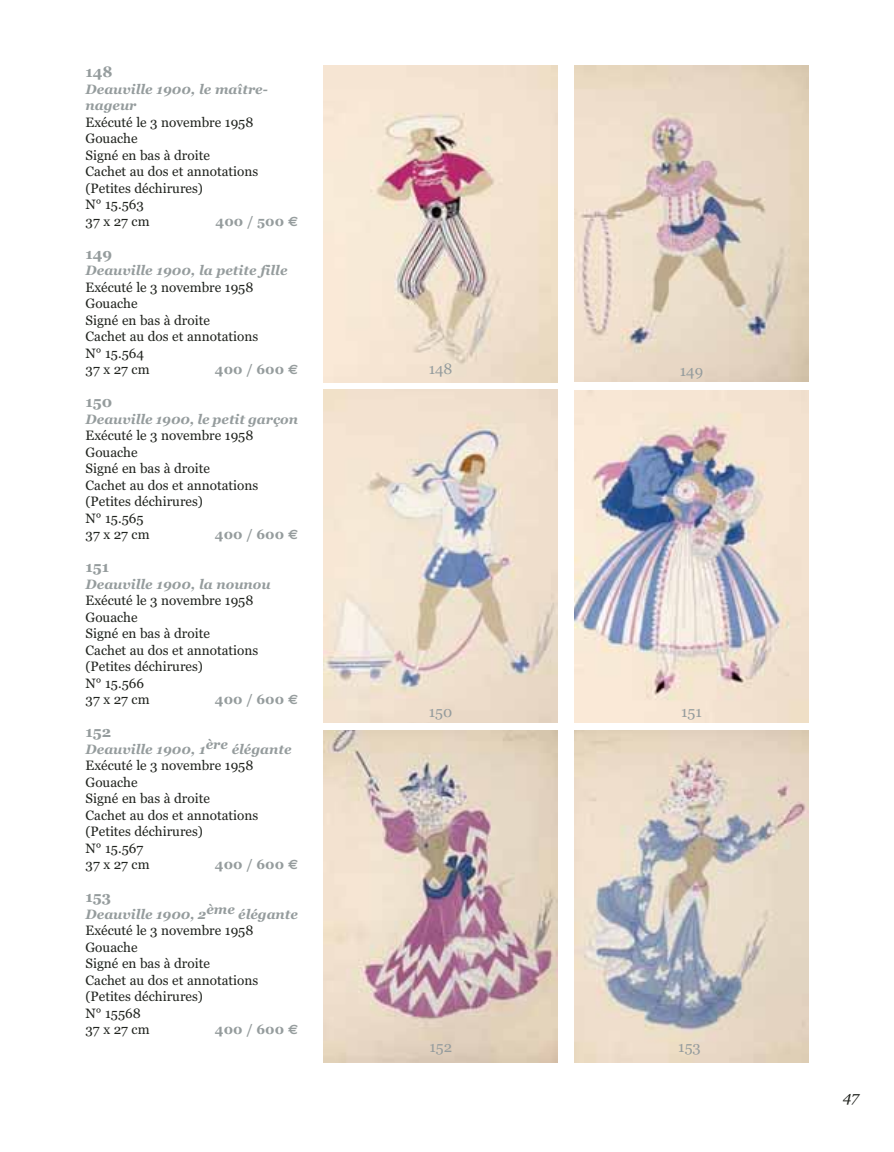
<style>
.page{position:relative;width:894px;height:1152px;background:#fff}
.page>*{position:absolute;margin:0;border:0;box-sizing:border-box;transform-origin:0 0}
.t1{font:700 15px "Georgia";color:#959c9d}
.t2{font:15px "Georgia";color:#959c9d}
.t3{font:italic 15px "Georgia";color:#20231e}
.t4{font:13.5px/16.5px "Georgia";color:#20231e}
.t5{font:italic 700 13.5px/16.5px "Georgia";color:#959c9d}
.t6{font:700 13.5px "Georgia";color:#959c9d}
.s1{font-family:"Euro Sans"}
</style>
<div class="page">
<img style="left:324px;top:66px;width:234px;height:316px">
<img style="left:324px;top:389px;width:234px;height:334px">
<img style="left:324px;top:731px;width:234px;height:331px">
<img style="left:575px;top:66px;width:233px;height:316px">
<img style="left:575px;top:390px;width:233px;height:333px">
<img style="left:575px;top:730px;width:233px;height:332px">
<p class="t1" style="left:86px;top:66px;width:29px">148</p>
<p class="t5" style="left:86px;top:82px;width:184px">Deauville 1900, le maître&shy;nageur</p>
<p class="t4" style="left:86px;top:115px;width:174px">Exécuté le 3 novembre 1958<br>Gouache<br>Signé en bas à droite<br>Cachet au dos et annotations (Petites déchirures)<br>N° 15.563<br>37 x 27 cm</p>
<p class="t6" style="left:216px;top:215px;width:84px">400 / 500 <span class="s1">€</span></p>
<p class="t1" style="left:86px;top:247px;width:28px">149</p>
<p class="t5" style="left:86px;top:263px;width:204px">Deauville 1900, la petite fille</p>
<p class="t4" style="left:86px;top:280px;width:174px">Exécuté le 3 novembre 1958<br>Gouache<br>Signé en bas à droite<br>Cachet au dos et annotations<br>N° 15.564<br>37 x 27 cm</p>
<p class="t6" style="left:215px;top:364px;width:85px">400 / 600 <span class="s1">€</span></p>
<p class="t1" style="left:86px;top:396px;width:28px">150</p>
<p class="t5" style="left:86px;top:412px;width:214px">Deauville 1900, le petit garçon</p>
<p class="t4" style="left:86px;top:428px;width:174px">Exécuté le 3 novembre 1958<br>Gouache<br>Signé en bas à droite<br>Cachet au dos et annotations (Petites déchirures)<br>N° 15.565<br>37 x 27 cm</p>
<p class="t6" style="left:215px;top:529px;width:85px">400 / 600 <span class="s1">€</span></p>
<p class="t1" style="left:86px;top:561px;width:25px">151</p>
<p class="t5" style="left:86px;top:577px;width:187px">Deauville 1900, la nounou</p>
<p class="t4" style="left:86px;top:593px;width:174px">Exécuté le 3 novembre 1958<br>Gouache<br>Signé en bas à droite<br>Cachet au dos et annotations (Petites déchirures)<br>N° 15.566<br>37 x 27 cm</p>
<p class="t6" style="left:215px;top:694px;width:85px">400 / 600 <span class="s1">€</span></p>
<p class="t1" style="left:86px;top:726px;width:27px">152</p>
<p class="t5" style="left:86px;top:742px;width:208px">Deauville 1900, 1ère élégante</p>
<p class="t4" style="left:86px;top:758px;width:174px">Exécuté le 3 novembre 1958<br>Gouache<br>Signé en bas à droite<br>Cachet au dos et annotations (Petites déchirures)<br>N° 15.567<br>37 x 27 cm</p>
<p class="t6" style="left:215px;top:859px;width:85px">400 / 600 <span class="s1">€</span></p>
<p class="t1" style="left:86px;top:891px;width:27px">153</p>
<p class="t5" style="left:86px;top:907px;width:214px">Deauville 1900, 2ème élégante</p>
<p class="t4" style="left:86px;top:923px;width:174px">Exécuté le 3 novembre 1958<br>Gouache<br>Signé en bas à droite<br>Cachet au dos et annotations (Petites déchirures)<br>N° 15568<br>37 x 27 cm</p>
<p class="t6" style="left:215px;top:1024px;width:85px">400 / 600 <span class="s1">€</span></p>
<p class="t2" style="left:429px;top:362px;width:25px">148</p>
<p class="t2" style="left:429px;top:706px;width:25px">150</p>
<p class="t2" style="left:680px;top:365px;width:25px">149</p>
<p class="t2" style="left:681px;top:706px;width:22px">151</p>
<p class="t2" style="left:429px;top:1041px;width:24px">152</p>
<p class="t2" style="left:678px;top:1041px;width:24px">153</p>
<p class="t3" style="left:843px;top:1090px;width:17px">47</p>
</div>
